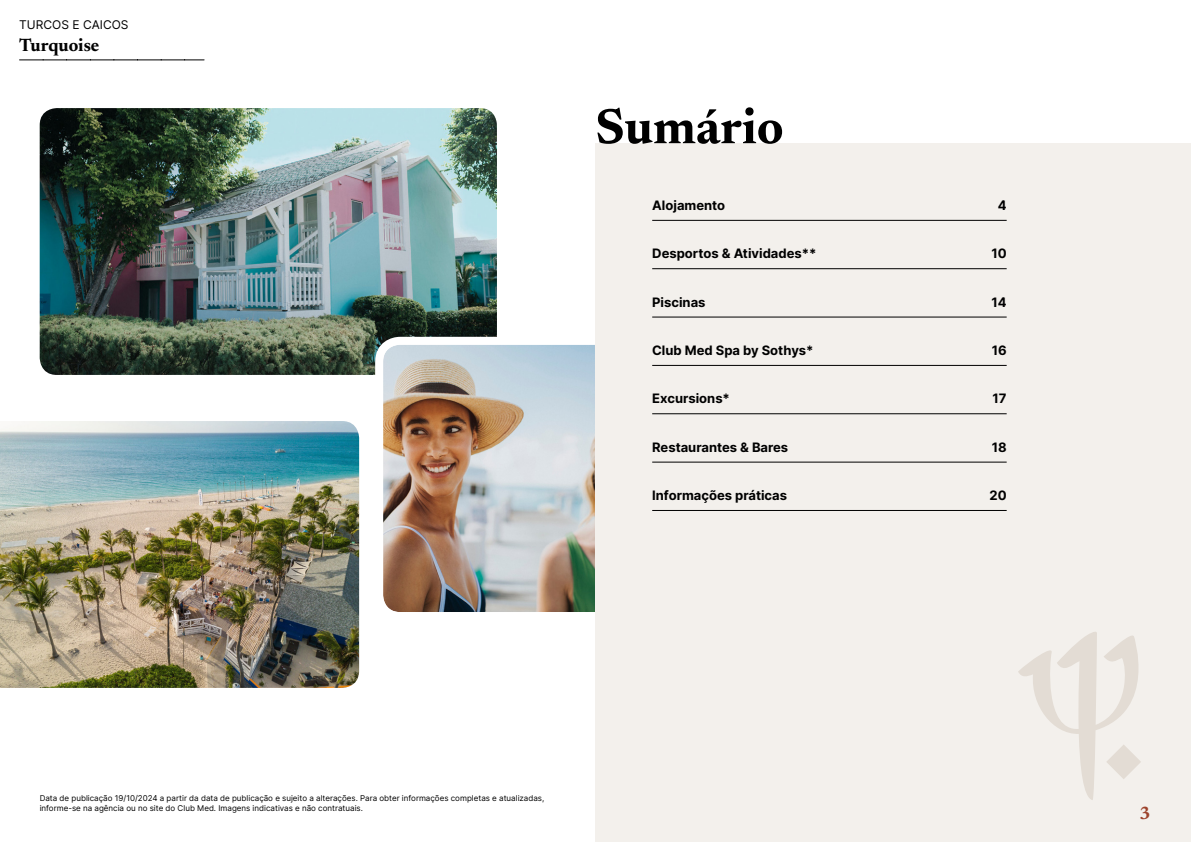
<style>
.page{position:relative;width:1191px;height:842px;background:#fff}
.page>*{position:absolute;margin:0;border:0;box-sizing:border-box;transform-origin:0 0}
.t1{font:700 50px "Newsreader 24 pt";color:#000}
.t2{font:700 18px "Newsreader 24 pt";color:#000}
.t3{font:700 18px "Newsreader 24 pt";color:#9d432c}
.t4{font:700 13px "Inter";color:#000}
.t5{font:12px "Inter";color:#000}
.t6{font:8px/9.6px "Inter";color:#000}
</style>
<div class="page">
<img style="left:40px;top:108px;width:457px;height:267px">
<img style="left:0;top:421px;width:359px;height:267px">
<img style="left:371px;top:333px;width:224px;height:279px">
<svg style="left:20px;top:60px;width:184px;height:1px"></svg>
<div style="left:595px;top:143px;width:596px;height:699px;background:#f3f0ec"></div>
<svg style="left:1018px;top:632px;width:123px;height:168px"></svg>
<hr style="left:652px;top:220px;width:354px;height:1px;background:#000">
<hr style="left:652px;top:268px;width:354px;height:1px;background:#000">
<hr style="left:652px;top:317px;width:354px;height:1px;background:#000">
<hr style="left:652px;top:365px;width:354px;height:1px;background:#000">
<hr style="left:652px;top:413px;width:354px;height:1px;background:#000">
<hr style="left:652px;top:462px;width:354px;height:1px;background:#000">
<hr style="left:652px;top:510px;width:354px;height:1px;background:#000">
<h3 class="t5" style="left:19px;top:15px;width:111px">TURCOS E CAICOS</h3>
<h2 class="t2" style="left:19px;top:32px;width:82px">Turquoise</h2>
<h1 class="t1" style="left:595px;top:91px;width:189px">Sumário</h1>
<h3 class="t4" style="left:652px;top:196px;width:74px">Alojamento</h3>
<h3 class="t4" style="left:997px;top:196px;width:10px">4</h3>
<h3 class="t4" style="left:652px;top:244px;width:166px">Desportos &amp; Atividades**</h3>
<h3 class="t4" style="left:991px;top:244px;width:17px">10</h3>
<h3 class="t4" style="left:652px;top:293px;width:55px">Piscinas</h3>
<h3 class="t4" style="left:991px;top:293px;width:17px">14</h3>
<h3 class="t4" style="left:652px;top:341px;width:163px">Club Med Spa by Sothys*</h3>
<h3 class="t4" style="left:991px;top:341px;width:16px">16</h3>
<h3 class="t4" style="left:652px;top:389px;width:79px">Excursions*</h3>
<h3 class="t4" style="left:992px;top:389px;width:16px">17</h3>
<h3 class="t4" style="left:652px;top:438px;width:137px">Restaurantes &amp; Bares</h3>
<h3 class="t4" style="left:991px;top:438px;width:16px">18</h3>
<h3 class="t4" style="left:652px;top:486px;width:136px">Informações práticas</h3>
<h3 class="t4" style="left:989px;top:486px;width:19px">20</h3>
<p class="t6" style="left:40px;top:793px;width:506px">Data de publicação 19/10/2024 a partir da data de publicação e sujeito a alterações. Para obter informações completas e atualizadas, informe-se na agência ou no site do Club Med. Imagens indicativas e não contratuais.</p>
<h2 class="t3" style="left:1139px;top:800px;width:13px">3</h2>
</div>
